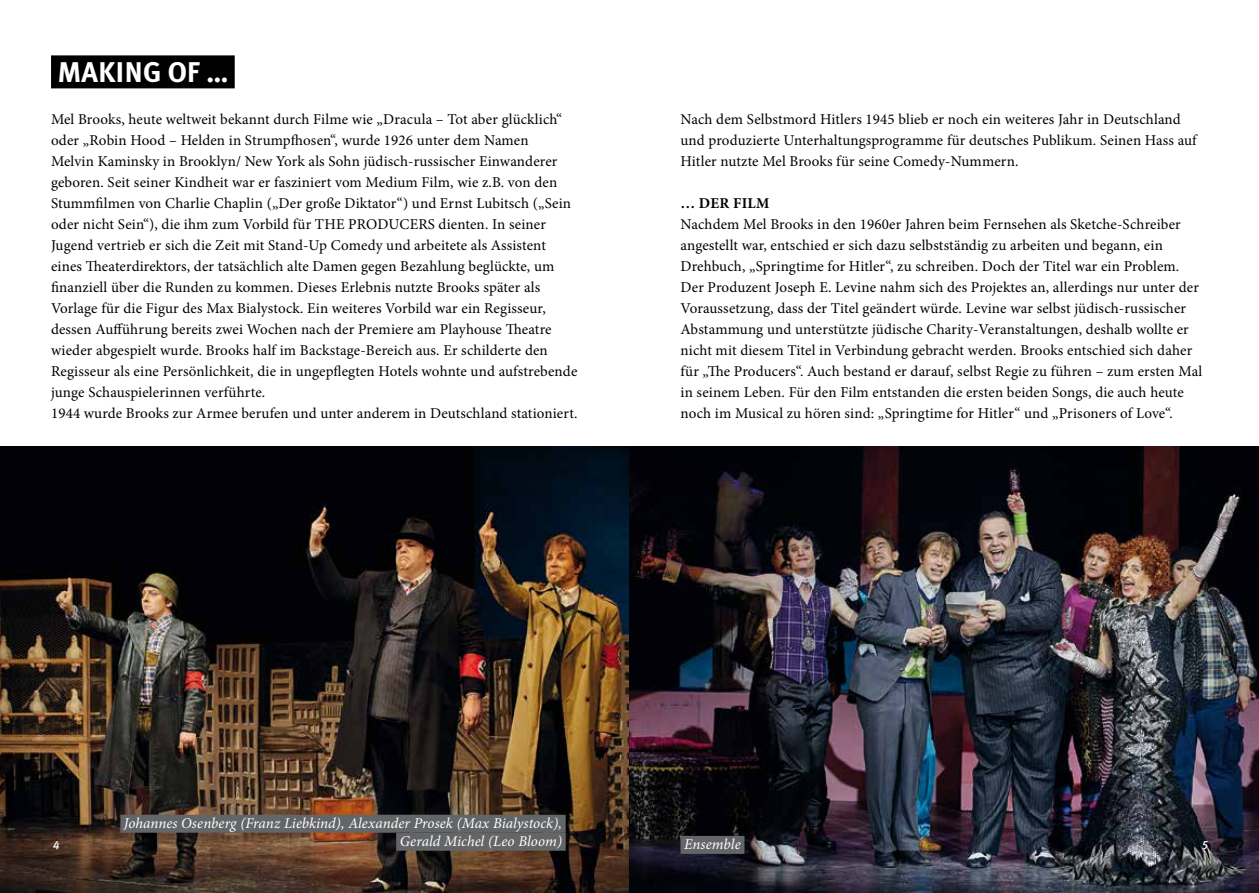
<style>
.page{position:relative;width:1259px;height:893px;background:#fff}
.page>*{position:absolute;margin:0;border:0;box-sizing:border-box;transform-origin:0 0}
.t1{font:700 28.5px "Meta Plus";color:#fff}
.t2{font:15px/21px "Minion Pro";letter-spacing:.01em;color:#000}
.t3{font:italic 15px "Minion Pro";letter-spacing:.005em;color:#fff}
.t4{font:700 15px "Minion Pro";letter-spacing:.02em;color:#000}
.t5{font:italic 12px "Meta Medium LF";color:#fff}
.s1{color:#646567}
</style>
<div class="page">
<img style="left:0;top:446px;width:1259px;height:447px">
<div style="left:120px;top:815px;width:446px;height:18px;background:#646567"></div>
<div style="left:396px;top:833px;width:170px;height:18px;background:#646567"></div>
<div style="left:51px;top:55px;width:184px;height:33px;background:#000"></div>
<div style="left:680px;top:836px;width:64px;height:18px;background:#646567"></div>
<h1 class="t1" style="left:57px;top:55px;width:172px">MAKING OF …</h1>
<p class="t2" style="left:51px;top:108px;width:528px">Mel Brooks, heute weltweit bekannt durch Filme wie „Dracula – Tot aber glücklich“ oder „Robin Hood – Helden in Strumpfhosen“, wurde 1926 unter dem Namen<br>Melvin Kaminsky in Brooklyn/ New York als Sohn jüdisch-russischer Einwanderer geboren. Seit seiner Kindheit war er fasziniert vom Medium Film, wie z.B. von den Stummfilmen von Charlie Chaplin („Der große Diktator“) und Ernst Lubitsch („Sein oder nicht Sein“), die ihm zum Vorbild für THE PRODUCERS dienten. In seiner Jugend vertrieb er sich die Zeit mit Stand-Up Comedy und arbeitete als Assistent eines Theaterdirektors, der tatsächlich alte Damen gegen Bezahlung beglückte, um finanziell über die Runden zu kommen. Dieses Erlebnis nutzte Brooks später als Vorlage für die Figur des Max Bialystock. Ein weiteres Vorbild war ein Regisseur, dessen Aufführung bereits zwei Wochen nach der Premiere am Playhouse Theatre wieder abgespielt wurde. Brooks half im Backstage-Bereich aus. Er schilderte den Regisseur als eine Persönlichkeit, die in ungepflegten Hotels wohnte und aufstrebende junge Schauspielerinnen verführte.<br>1944 wurde Brooks zur Armee berufen und unter anderem in Deutschland stationiert.</p>
<p class="t2" style="left:680px;top:109px;width:518px">Nach dem Selbstmord Hitlers 1945 blieb er noch ein weiteres Jahr in Deutschland und produzierte Unterhaltungsprogramme für deutsches Publikum. Seinen Hass auf<br>Hitler nutzte Mel Brooks für seine Comedy-Nummern.</p>
<p class="t4" style="left:680px;top:193px;width:90px">… DER FILM</p>
<p class="t2" style="left:680px;top:214px;width:523px">Nachdem Mel Brooks in den 1960er Jahren beim Fernsehen als Sketche-Schreiber angestellt war, entschied er sich dazu selbstständig zu arbeiten und begann, ein Drehbuch, „Springtime for Hitler“, zu schreiben. Doch der Titel war ein Problem.<br>Der Produzent Joseph E. Levine nahm sich des Projektes an, allerdings nur unter der Voraussetzung, dass der Titel geändert würde. Levine war selbst jüdisch-russischer Abstammung und unterstützte jüdische Charity-Veranstaltungen, deshalb wollte er nicht mit diesem Titel in Verbindung gebracht werden. Brooks entschied sich daher für „The Producers“. Auch bestand er darauf, selbst Regie zu führen – zum ersten Mal in seinem Leben. Für den Film entstanden die ersten beiden Songs, die auch heute noch im Musical zu hören sind: „Springtime for Hitler“ und „Prisoners of Love“.</p>
<p class="t3" style="left:124px;top:813px;width:443px">Johannes Osenberg (Franz Liebkind), Alexander Prosek (Max Bialystock),<span class="s1">.</span></p>
<p class="t5" style="left:52px;top:838px;width:11px">4</p>
<p class="t3" style="left:400px;top:831px;width:167px">Gerald Michel (Leo Bloom)<span class="s1">.</span></p>
<p class="t3" style="left:684px;top:834px;width:58px">Ensemble</p>
<p class="t5" style="left:1201px;top:838px;width:11px">5</p>
</div>
